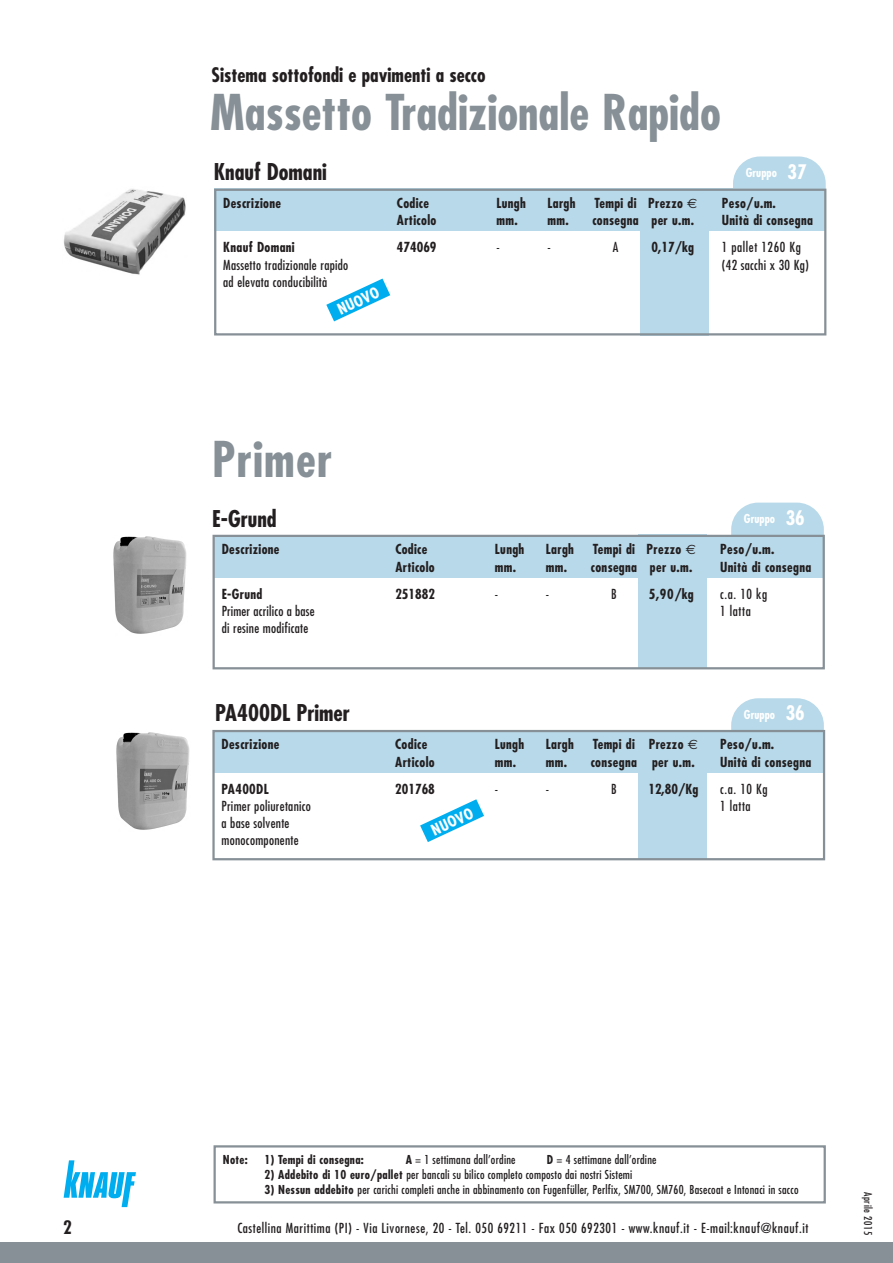
<style>
.page{position:relative;width:893px;height:1263px;background:#fff}
.page>*{position:absolute;margin:0;border:0;box-sizing:border-box;transform-origin:0 0}
.t1{font:700 condensed 48px "Futura";color:#869096}
.t2{font:700 condensed 22.5px "Futura";color:#231f20}
.t3{font:700 condensed 19.5px "Futura";color:#231f20}
.t4{font:700 condensed 18px "Futura";color:#231f20}
.t5{font:700 condensed 15px "Futura";color:#fff}
.t6{font:700 condensed 13.5px "Futura";letter-spacing:.025em;color:#231f20}
.t7{font:condensed 13.5px/17.2px "Futura";letter-spacing:.02em;color:#231f20}
.t8{font:condensed 13.5px "Futura";letter-spacing:.04em;color:#231f20}
.t9{font:condensed 12px "Futura";letter-spacing:.02em;color:#231f20}
.t10{font:700 condensed 12px "Futura";color:#fff}
.t11{font:700 condensed 12px "Futura";letter-spacing:.025em;color:#231f20}
.t12{font:condensed 10.5px "Futura";letter-spacing:.04em;color:#231f20}
.s1{font-size:19.5px}
.s2{font-family:"Euro Sans";font-weight:400;font-stretch:normal}
.s3{font-weight:700}
</style>
<div class="page">
<svg style="left:64px;top:1160px;width:72px;height:47px"></svg>
<div style="left:0;top:1242px;width:893px;height:21px;background:#869096"></div>
<div style="left:213px;top:1145px;width:613px;height:58px;border:2px solid #869096"></div>
<div style="left:733px;top:156px;width:93px;height:60px;background:#b8d9e9;border-radius:27px"></div>
<div style="left:215px;top:189px;width:610px;height:42px;background:#b8d9e9"></div>
<div style="left:640px;top:189px;width:68px;height:147px;background:#b8d9e9"></div>
<img style="left:64px;top:189px;width:122px;height:86px">
<div style="left:214px;top:189px;width:612px;height:146px;border:2px solid #869096"></div>
<svg style="left:326px;top:279px;width:64px;height:42px"></svg>
<div style="left:731px;top:698px;width:93px;height:60px;background:#b8d9e9;border-radius:27px"></div>
<div style="left:213px;top:730px;width:610px;height:42px;background:#b8d9e9"></div>
<div style="left:638px;top:730px;width:68px;height:129px;background:#b8d9e9"></div>
<div style="left:212px;top:730px;width:613px;height:130px;border:2px solid #869096"></div>
<img style="left:116px;top:732px;width:74px;height:98px">
<div style="left:731px;top:503px;width:93px;height:59px;background:#b8d9e9;border-radius:27px"></div>
<div style="left:213px;top:535px;width:611px;height:42px;background:#b8d9e9"></div>
<div style="left:639px;top:535px;width:68px;height:133px;background:#b8d9e9"></div>
<img style="left:113px;top:536px;width:74px;height:98px">
<div style="left:213px;top:535px;width:612px;height:134px;border:2px solid #869096"></div>
<svg style="left:420px;top:799px;width:64px;height:43px"></svg>
<h3 class="t3" style="left:212px;top:65px;width:276px">Sistema sottofondi e pavimenti a secco</h3>
<h1 class="t1" style="left:210px;top:90px;width:512px">Massetto Tradizionale Rapido</h1>
<h2 class="t2" style="left:214px;top:162px;width:115px">Knauf Domani</h2>
<p class="t10" style="left:746px;top:167px;width:62px">Gruppo <span class="s1">37</span></p>
<p class="t6" style="left:223px;top:197px;width:59px">Descrizione</p>
<p class="t6" style="left:397px;top:197px;width:34px">Codice</p>
<p class="t6" style="left:496px;top:197px;width:31px">Lungh</p>
<p class="t6" style="left:547px;top:197px;width:30px">Largh</p>
<p class="t6" style="left:594px;top:197px;width:104px">Tempi di Prezzo <span class="s2">€</span></p>
<p class="t6" style="left:722px;top:197px;width:56px">Peso/u.m.</p>
<p class="t6" style="left:397px;top:214px;width:41px">Articolo</p>
<p class="t6" style="left:496px;top:214px;width:74px">mm. mm.</p>
<p class="t6" style="left:592px;top:214px;width:103px">consegna per u.m.</p>
<p class="t6" style="left:722px;top:214px;width:93px">Unità di consegna</p>
<p class="t6" style="left:223px;top:241px;width:73px">Knauf Domani</p>
<p class="t6" style="left:397px;top:241px;width:41px">474069</p>
<p class="t7" style="left:496px;top:239px;width:5px">-</p>
<p class="t7" style="left:547px;top:239px;width:5px">-</p>
<p class="t7" style="left:613px;top:239px;width:7px">A</p>
<p class="t6" style="left:652px;top:241px;width:44px">0,17/kg</p>
<p class="t8" style="left:722px;top:241px;width:81px">1 pallet 1260 Kg</p>
<p class="t7" style="left:223px;top:256px;width:127px">Massetto tradizionale rapido</p>
<p class="t7" style="left:722px;top:256px;width:89px">(42 sacchi x 30 Kg)</p>
<p class="t7" style="left:223px;top:274px;width:106px">ad elevata conducibilità</p>
<p class="t5" style="left:335px;top:304px;width:46px;rotate:-25deg">NUOVO</p>
<h1 class="t1" style="left:212px;top:436px;width:122px">Primer</h1>
<h2 class="t2" style="left:212px;top:508px;width:66px">E-Grund</h2>
<p class="t10" style="left:744px;top:513px;width:62px">Gruppo <span class="s1">36</span></p>
<p class="t6" style="left:222px;top:543px;width:59px">Descrizione</p>
<p class="t6" style="left:395px;top:543px;width:34px">Codice</p>
<p class="t6" style="left:495px;top:543px;width:31px">Lungh</p>
<p class="t6" style="left:546px;top:543px;width:30px">Largh</p>
<p class="t6" style="left:593px;top:543px;width:104px">Tempi di Prezzo <span class="s2">€</span></p>
<p class="t6" style="left:720px;top:543px;width:56px">Peso/u.m.</p>
<p class="t6" style="left:395px;top:560px;width:41px">Articolo</p>
<p class="t6" style="left:495px;top:560px;width:74px">mm. mm.</p>
<p class="t6" style="left:591px;top:560px;width:103px">consegna per u.m.</p>
<p class="t6" style="left:720px;top:560px;width:93px">Unità di consegna</p>
<p class="t6" style="left:222px;top:587px;width:42px">E-Grund</p>
<p class="t6" style="left:395px;top:587px;width:41px">251882</p>
<p class="t7" style="left:495px;top:585px;width:5px">-</p>
<p class="t7" style="left:546px;top:585px;width:5px">-</p>
<p class="t7" style="left:611px;top:585px;width:7px">B</p>
<p class="t6" style="left:649px;top:587px;width:47px">5,90/kg</p>
<p class="t7" style="left:720px;top:585px;width:49px">c.a. 10 kg</p>
<p class="t7" style="left:222px;top:603px;width:94px">Primer acrilico a base</p>
<p class="t7" style="left:720px;top:603px;width:32px">1 latta</p>
<p class="t7" style="left:222px;top:620px;width:88px">di resine modificate</p>
<h2 class="t2" style="left:215px;top:702px;width:136px">PA400DL Primer</h2>
<p class="t10" style="left:744px;top:709px;width:62px">Gruppo <span class="s1">36</span></p>
<p class="t6" style="left:222px;top:738px;width:59px">Descrizione</p>
<p class="t6" style="left:395px;top:738px;width:34px">Codice</p>
<p class="t6" style="left:495px;top:738px;width:31px">Lungh</p>
<p class="t6" style="left:546px;top:738px;width:30px">Largh</p>
<p class="t6" style="left:593px;top:738px;width:107px">Tempi di Prezzo <span class="s2">€</span></p>
<p class="t6" style="left:720px;top:738px;width:56px">Peso/u.m.</p>
<p class="t6" style="left:395px;top:755px;width:41px">Articolo</p>
<p class="t6" style="left:495px;top:755px;width:74px">mm. mm.</p>
<p class="t6" style="left:591px;top:755px;width:105px">consegna per u.m.</p>
<p class="t6" style="left:720px;top:755px;width:93px">Unità di consegna</p>
<p class="t6" style="left:222px;top:782px;width:49px">PA400DL</p>
<p class="t6" style="left:395px;top:782px;width:41px">201768</p>
<p class="t7" style="left:495px;top:780px;width:5px">-</p>
<p class="t7" style="left:546px;top:780px;width:5px">-</p>
<p class="t7" style="left:611px;top:780px;width:7px">B</p>
<p class="t6" style="left:648px;top:782px;width:51px">12,80/Kg</p>
<p class="t7" style="left:720px;top:780px;width:49px">c.a. 10 Kg</p>
<p class="t7" style="left:222px;top:798px;width:91px">Primer poliuretanico</p>
<p class="t7" style="left:720px;top:798px;width:32px">1 latta</p>
<p class="t7" style="left:222px;top:815px;width:79px">a base solvente monocomponente</p>
<p class="t5" style="left:429px;top:824px;width:46px;rotate:-25deg">NUOVO</p>
<p class="t11" style="left:223px;top:1154px;width:26px">Note:</p>
<p class="t11" style="left:265px;top:1154px;width:101px">1) Tempi di consegna:</p>
<p class="t9" style="left:406px;top:1154px;width:111px"><span class="s3">A</span> = 1 settimana dall’ordine</p>
<p class="t9" style="left:547px;top:1154px;width:111px"><span class="s3">D</span> = 4 settimane dall’ordine</p>
<p class="t9" style="left:265px;top:1169px;width:369px"><span class="s3">2) Addebito di 10 euro/pallet</span> per bancali su bilico completo composto dai nostri Sistemi</p>
<p class="t9" style="left:265px;top:1184px;width:535px"><span class="s3">3) Nessun addebito</span> per carichi completi anche in abbinamento con Fugenfüller, Perlfix, SM700, SM760, Basecoat e Intonaci in sacco</p>
<h3 class="t4" style="left:63px;top:1219px;width:10px">2</h3>
<p class="t8" style="left:237px;top:1222px;width:573px">Castellina Marittima (PI) - Via Livornese, 20 - Tel. 050 69211 - Fax 050 692301 - www.knauf.it - E-mail:knauf@knauf.it</p>
<p class="t12" style="left:873px;top:1192px;width:44px;rotate:90deg">Aprile 2015</p>
</div>
